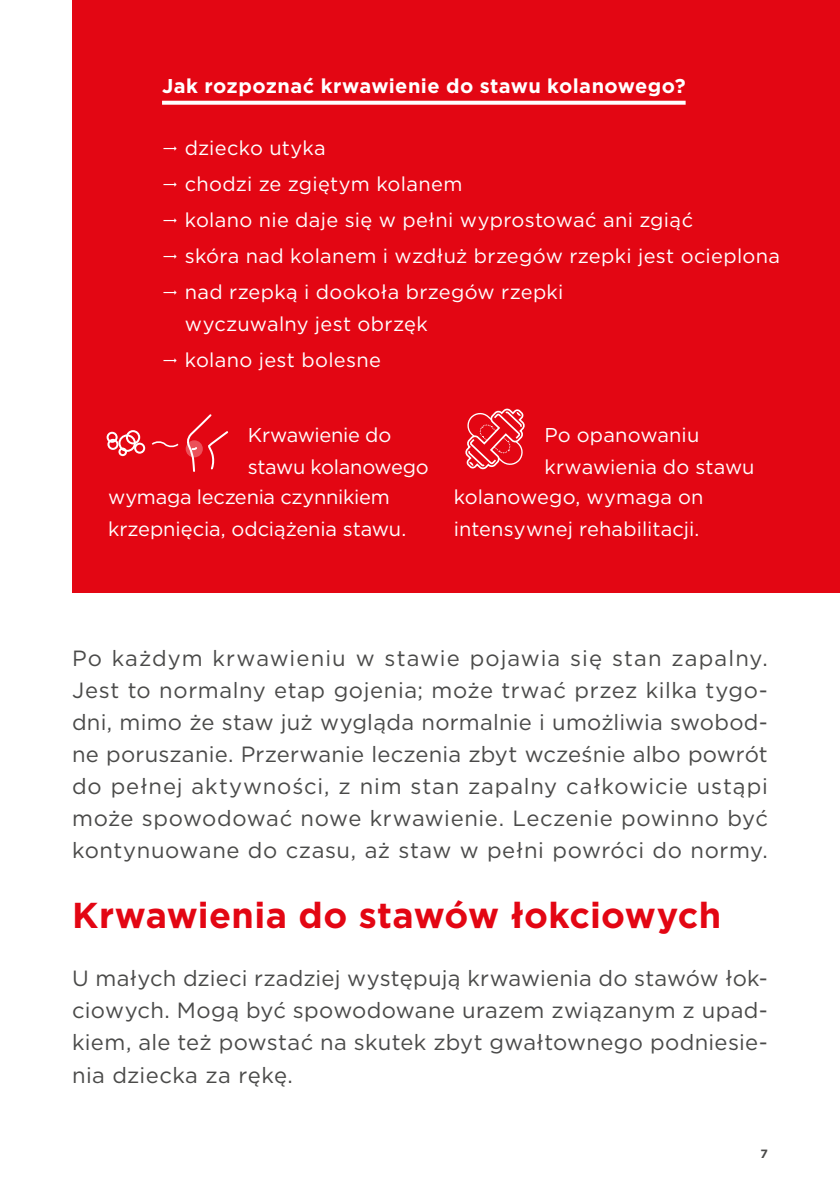
<style>
.page{position:relative;width:840px;height:1191px;background:#fff}
.page>*{position:absolute;margin:0;border:0;box-sizing:border-box;transform-origin:0 0}
.t1{font:700 36px "Gotham";letter-spacing:.01em;color:#e30613}
.t2{font:22px/32px "Gotham";letter-spacing:.02em;color:#4a4a49;text-align:justify}
.t3{font:20px/36px "Gotham";letter-spacing:.01em;color:#fff}
.t4{font:20px/32px "Gotham";letter-spacing:-.01em;color:#fff}
.t5{font:700 20px "Gotham";letter-spacing:.02em;color:#fff}
.t6{font:20px/32px "Gotham";letter-spacing:-.015em;color:#fff}
.t7{font:700 12px "Gotham";color:#4a4a49}
</style>
<div class="page">
<div style="left:72px;top:0;width:767px;height:592px;background:#e30613"></div>
<svg style="left:162px;top:101px;width:523px;height:4px;background:#fcedee"></svg>
<div style="left:126px;top:430px;width:14px;height:14px;border:2px solid #fff;border-radius:50%"></div>
<div style="left:134px;top:442px;width:11px;height:12px;border:2px solid #fff;border-radius:50%"></div>
<div style="left:106px;top:432px;width:11px;height:11px;border:2px solid #fff;border-radius:50%"></div>
<div style="left:107px;top:439px;width:11px;height:11px;border:2px solid #fff;border-radius:50%"></div>
<div style="left:118px;top:434px;width:18px;height:18px;border:2px solid #fff;border-radius:50%"></div>
<div style="left:118px;top:447px;width:9px;height:9px;border:2px solid #fff;border-radius:50%"></div>
<svg style="left:186px;top:414px;width:42px;height:58px"></svg>
<svg style="left:465px;top:408px;width:60px;height:62px"></svg>
<svg style="left:151px;top:441px;width:28px;height:7px"></svg>
<p class="t5" style="left:162px;top:72px;width:524px">Jak rozpoznać krwawienie do stawu kolanowego?</p>
<p class="t3" style="left:185px;top:129px;width:596px">dziecko utyka<br>chodzi ze zgiętym kolanem<br>kolano nie daje się w pełni wyprostować ani zgiąć<br>skóra nad kolanem i wzdłuż brzegów rzepki jest ocieplona nad rzepką i dookoła brzegów rzepki</p>
<p class="t3" style="left:185px;top:305px;width:244px">wyczuwalny jest obrzęk kolano jest bolesne</p>
<p class="t6" style="left:247px;top:418px;width:182px">Krwawienie do stawu kolanowego</p>
<p class="t3" style="left:544px;top:418px;width:211px;line-height:32px">Po opanowaniu krwawienia do stawu</p>
<p class="t4" style="left:108px;top:480px;width:299px">wymaga leczenia czynnikiem krzepnięcia, odciążenia stawu.</p>
<p class="t3" style="left:453px;top:480px;width:251px;line-height:32px">kolanowego, wymaga on intensywnej rehabilitacji.</p>
<p class="t2" style="left:72px;top:642px;width:697px">Po każdym krwawieniu w stawie pojawia się stan zapalny.<br>Jest to normalny etap gojenia; może trwać przez kilka tygo&shy;dni, mimo że staw już wygląda normalnie i umożliwia swobod&shy;ne poruszanie. Przerwanie leczenia zbyt wcześnie albo powrót do pełnej aktywności, z nim stan zapalny całkowicie ustąpi może spowodować nowe krwawienie. Leczenie powinno być kontynuowane do czasu, aż staw w pełni powróci do normy.</p>
<h1 class="t1" style="left:72px;top:891px;width:650px">Krwawienia do stawów łokciowych</h1>
<p class="t2" style="left:72px;top:962px;width:697px">U małych dzieci rzadziej występują krwawienia do stawów łok&shy;ciowych. Mogą być spowodowane urazem związanym z upad&shy;kiem, ale też powstać na skutek zbyt gwałtownego podniesie&shy;nia dziecka za rękę.</p>
<p class="t7" style="left:760px;top:1145px;width:9px">7</p>
</div>
